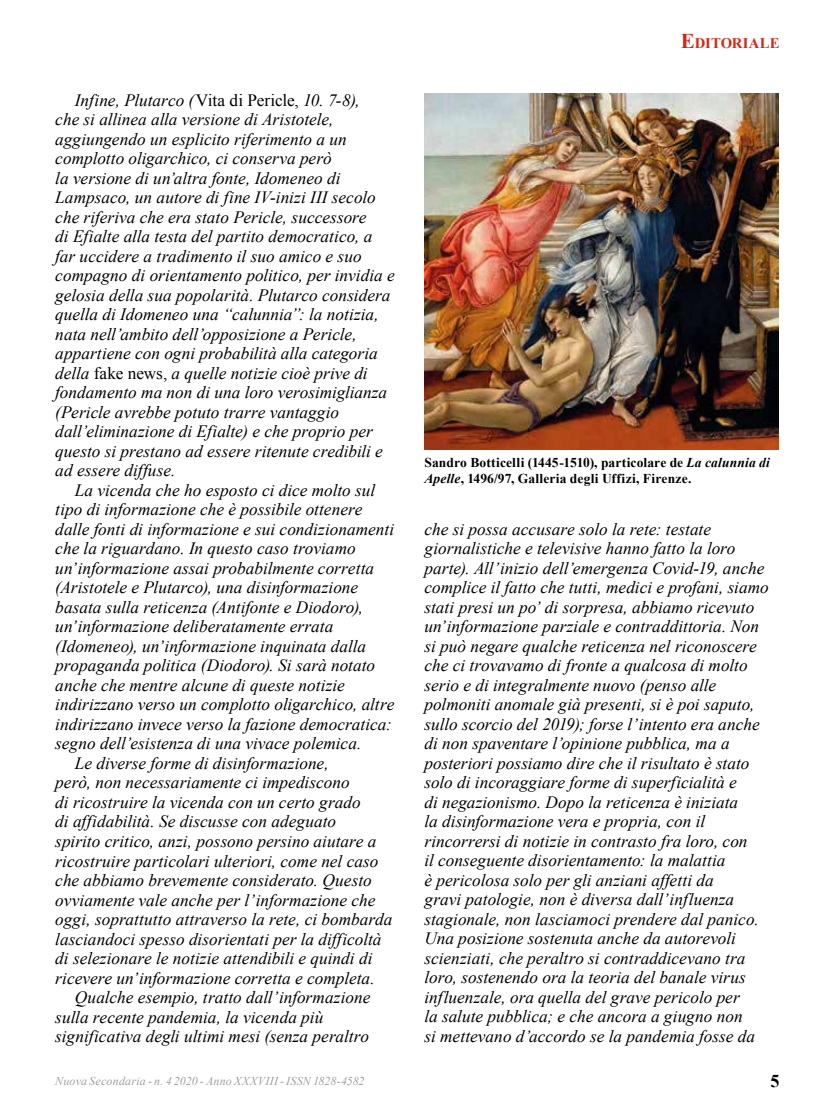
<style>
.page{position:relative;width:834px;height:1119px;background:#fff}
.page>*{position:absolute;margin:0;border:0;box-sizing:border-box;transform-origin:0 0}
.t1{font:700 18px "Times New Roman";color:#000}
.t2{font:italic 17.25px/19.5px "Times New Roman";color:#000}
.t3{font:700 14.7px "Times New Roman";letter-spacing:.005em;color:#d82514}
.t4{font:700 13.5px/16.2px "Times New Roman";letter-spacing:.01em;color:#000}
.t5{font:italic 12px "Times New Roman";letter-spacing:.015em;color:#9f9f9f}
.s1{font-style:normal}
.s2{font-size:21px}
.s3{font-style:italic}
</style>
<div class="page">
<img style="left:424px;top:94px;width:354px;height:355px">
<p class="t2" style="left:55px;top:90px;width:341px;text-indent:20px">Infine, Plutarco (<span class="s1">Vita di Pericle,</span> 10. 7-8),<br>che si allinea alla versione di Aristotele, aggiungendo un esplicito riferimento a un complotto oligarchico, ci conserva però<br>la versione di un’altra fonte, Idomeneo di Lampsaco, un autore di fine IV-inizi III secolo che riferiva che era stato Pericle, successore<br>di Efialte alla testa del partito democratico, a far uccidere a tradimento il suo amico e suo compagno di orientamento politico, per invidia e gelosia della sua popolarità. Plutarco considera quella di Idomeneo una “calunnia”: la notizia, nata nell’ambito dell’opposizione a Pericle, appartiene con ogni probabilità alla categoria della <span class="s1">fake news,</span> a quelle notizie cioè prive di fondamento ma non di una loro verosimiglianza (Pericle avrebbe potuto trarre vantaggio dall’eliminazione di Efialte) e che proprio per questo si prestano ad essere ritenute credibili e ad essere diffuse.</p>
<p class="t2" style="left:75px;top:480px;width:302px">La vicenda che ho esposto ci dice molto sul</p>
<p class="t2" style="left:55px;top:499px;width:308px">tipo di informazione che è possibile ottenere</p>
<p class="t2" style="left:55px;top:519px;width:340px">dalle fonti di informazione e sui condizionamenti</p>
<p class="t2" style="left:55px;top:538px;width:302px">che la riguardano. In questo caso troviamo</p>
<p class="t2" style="left:55px;top:558px;width:320px">un’informazione assai probabilmente corretta</p>
<p class="t2" style="left:55px;top:577px;width:304px">(Aristotele e Plutarco), una disinformazione</p>
<p class="t2" style="left:55px;top:597px;width:309px">basata sulla reticenza (Antifonte e Diodoro),</p>
<p class="t2" style="left:55px;top:616px;width:279px">un’informazione deliberatamente errata</p>
<p class="t2" style="left:55px;top:636px;width:312px">(Idomeneo), un’informazione inquinata dalla</p>
<p class="t2" style="left:55px;top:655px;width:321px">propaganda politica (Diodoro). Si sarà notato</p>
<p class="t2" style="left:55px;top:675px;width:291px">anche che mentre alcune di queste notizie</p>
<p class="t2" style="left:55px;top:694px;width:340px">indirizzano verso un complotto oligarchico, altre</p>
<p class="t2" style="left:55px;top:714px;width:338px">indirizzano invece verso la fazione democratica:</p>
<p class="t2" style="left:55px;top:733px;width:307px">segno dell’esistenza di una vivace polemica.</p>
<p class="t2" style="left:75px;top:753px;width:255px">Le diverse forme di disinformazione,</p>
<p class="t2" style="left:55px;top:772px;width:296px">però, non necessariamente ci impediscono</p>
<p class="t2" style="left:55px;top:792px;width:307px">di ricostruire la vicenda con un certo grado</p>
<p class="t2" style="left:55px;top:811px;width:282px">di affidabilità. Se discusse con adeguato</p>
<p class="t2" style="left:55px;top:831px;width:322px">spirito critico, anzi, possono persino aiutare a</p>
<p class="t2" style="left:55px;top:850px;width:325px">ricostruire particolari ulteriori, come nel caso</p>
<p class="t2" style="left:55px;top:870px;width:318px">che abbiamo brevemente considerato. Questo</p>
<p class="t2" style="left:55px;top:889px;width:321px">ovviamente vale anche per l’informazione che</p>
<p class="t2" style="left:55px;top:908px;width:339px">oggi, soprattutto attraverso la rete, ci bombarda</p>
<p class="t2" style="left:55px;top:928px;width:327px">lasciandoci spesso disorientati per la difficoltà</p>
<p class="t2" style="left:55px;top:947px;width:318px">di selezionare le notizie attendibili e quindi di</p>
<p class="t2" style="left:55px;top:967px;width:321px">ricevere un’informazione corretta e completa.</p>
<p class="t2" style="left:75px;top:986px;width:297px">Qualche esempio, tratto dall’informazione</p>
<p class="t2" style="left:55px;top:1006px;width:269px">sulla recente pandemia, la vicenda più</p>
<p class="t2" style="left:55px;top:1025px;width:315px">significativa degli ultimi mesi (senza peraltro</p>
<p class="t3" style="left:680px;top:33px;width:99px"><span class="s2">E</span>DITORIALE</p>
<p class="t4" style="left:424px;top:454px;width:347px">Sandro Botticelli (1445-1510), particolare de <span class="s3">La calunnia di<br>Apelle</span>, 1496/97, Galleria degli Uffizi, Firenze.</p>
<p class="t2" style="left:424px;top:518px;width:346px">che si possa accusare solo la rete: testate giornalistiche e televisive hanno fatto la loro parte). All’inizio dell’emergenza Covid-19, anche complice il fatto che tutti, medici e profani, siamo stati presi un po’ di sorpresa, abbiamo ricevuto un’informazione parziale e contraddittoria. Non si può negare qualche reticenza nel riconoscere che ci trovavamo di fronte a qualcosa di molto serio e di integralmente nuovo (penso alle polmoniti anomale già presenti, si è poi saputo, sullo scorcio del 2019); forse l’intento era anche di non spaventare l’opinione pubblica, ma a posteriori possiamo dire che il risultato è stato solo di incoraggiare forme di superficialità e<br>di negazionismo. Dopo la reticenza è iniziata<br>la disinformazione vera e propria, con il rincorrersi di notizie in contrasto fra loro, con<br>il conseguente disorientamento: la malattia<br>è pericolosa solo per gli anziani affetti da<br>gravi patologie, non è diversa dall’influenza stagionale, non lasciamoci prendere dal panico.<br>Una posizione sostenuta anche da autorevoli scienziati, che peraltro si contraddicevano tra loro, sostenendo ora la teoria del banale virus influenzale, ora quella del grave pericolo per<br>la salute pubblica; e che ancora a giugno non<br>si mettevano d’accordo se la pandemia fosse da</p>
<p class="t5" style="left:55px;top:1072px;width:311px">Nuova Secondaria - n. 4 2020 - Anno XXXVIII - ISSN 1828-4582</p>
<p class="t1" style="left:770px;top:1068px;width:10px">5</p>
</div>
